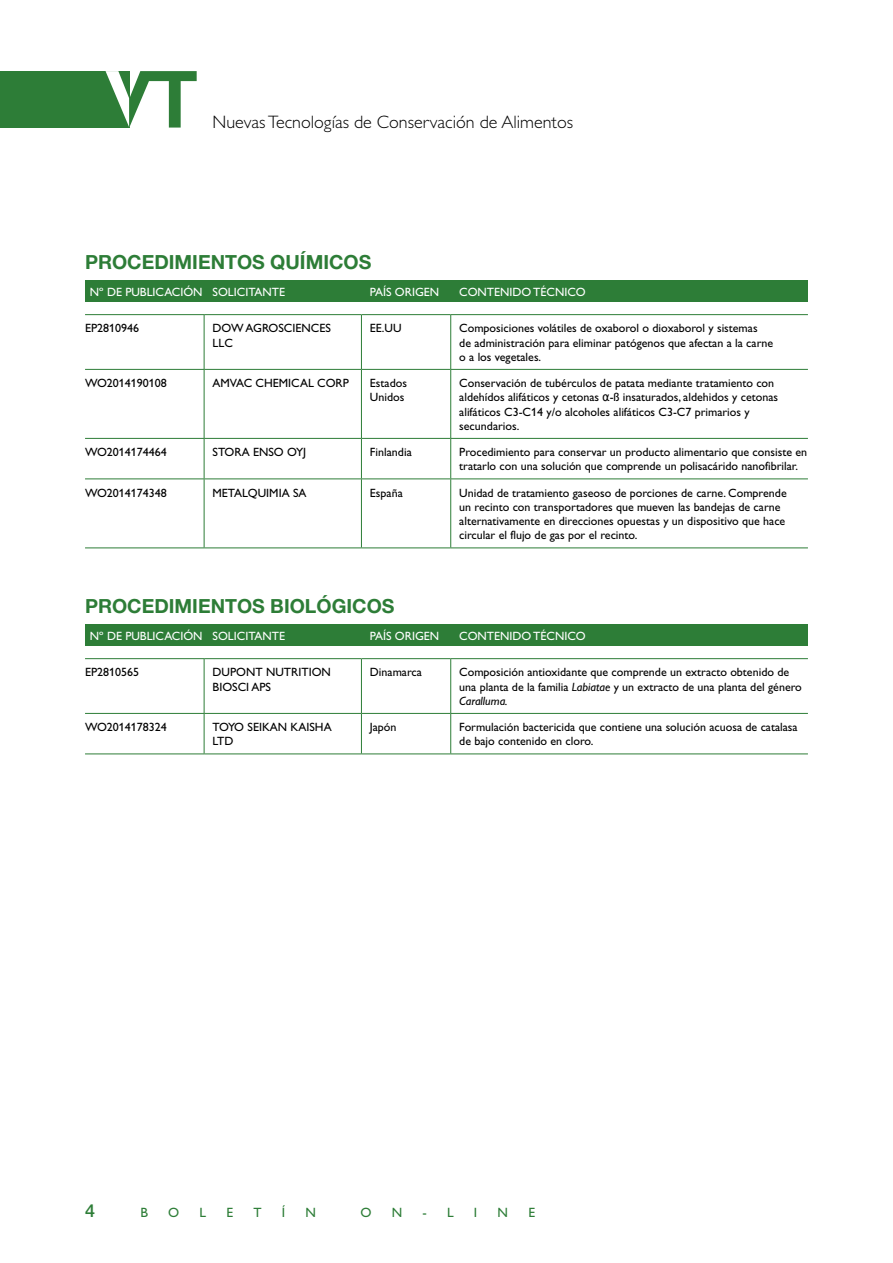
<style>
.page{position:relative;width:893px;height:1263px;background:#fff}
.page>*{position:absolute;margin:0;border:0;box-sizing:border-box;transform-origin:0 0}
.t1{font:700 19.5px "Helvetica Neue LT Std";color:#2d7d37}
.t2{font:300 18px "Gill Alt One";color:#000}
.t3{font:500 18px "Helvetica Neue LT Std";color:#2d7d37}
.t4{font:13.5px "Gill Alt One";color:#2d7d37}
.t5{font:12px/14.2px "Gill Alt One";color:#000}
.t6{font:12px "Gill Alt One";color:#fff}
.s1{font-family:"Menlo"}
.s2{font-style:italic}
</style>
<div class="page">
<div style="left:0;top:71px;width:129px;height:57px;background:#2d7d37"></div>
<svg style="left:106px;top:71px;width:91px;height:57px"></svg>
<div style="left:85px;top:281px;width:723px;height:21px;background:#2d7d37"></div>
<div style="left:85px;top:625px;width:723px;height:21px;background:#2d7d37"></div>
<hr style="left:85px;top:314px;width:119px;height:1px;background:#2d7d37">
<hr style="left:204px;top:314px;width:157px;height:1px;background:#2d7d37">
<hr style="left:204px;top:315px;width:1px;height:54px;background:#2d7d37">
<hr style="left:361px;top:314px;width:90px;height:1px;background:#2d7d37">
<hr style="left:361px;top:315px;width:1px;height:54px;background:#2d7d37">
<hr style="left:451px;top:314px;width:357px;height:1px;background:#2d7d37">
<hr style="left:450px;top:315px;width:1px;height:54px;background:#2d7d37">
<hr style="left:85px;top:369px;width:119px;height:1px;background:#2d7d37">
<hr style="left:204px;top:369px;width:157px;height:1px;background:#2d7d37">
<hr style="left:204px;top:370px;width:1px;height:68px;background:#2d7d37">
<hr style="left:361px;top:369px;width:90px;height:1px;background:#2d7d37">
<hr style="left:361px;top:370px;width:1px;height:68px;background:#2d7d37">
<hr style="left:451px;top:369px;width:357px;height:1px;background:#2d7d37">
<hr style="left:450px;top:370px;width:1px;height:68px;background:#2d7d37">
<hr style="left:85px;top:438px;width:119px;height:1px;background:#2d7d37">
<hr style="left:204px;top:438px;width:157px;height:1px;background:#2d7d37">
<hr style="left:204px;top:439px;width:1px;height:39px;background:#2d7d37">
<hr style="left:361px;top:438px;width:90px;height:1px;background:#2d7d37">
<hr style="left:361px;top:439px;width:1px;height:39px;background:#2d7d37">
<hr style="left:451px;top:438px;width:357px;height:1px;background:#2d7d37">
<hr style="left:450px;top:439px;width:1px;height:39px;background:#2d7d37">
<hr style="left:85px;top:478px;width:119px;height:1px;background:#2d7d37">
<hr style="left:204px;top:478px;width:157px;height:1px;background:#2d7d37">
<hr style="left:204px;top:479px;width:1px;height:68px;background:#2d7d37">
<hr style="left:361px;top:478px;width:90px;height:1px;background:#2d7d37">
<hr style="left:361px;top:479px;width:1px;height:68px;background:#2d7d37">
<hr style="left:451px;top:478px;width:357px;height:1px;background:#2d7d37">
<hr style="left:450px;top:479px;width:1px;height:68px;background:#2d7d37">
<hr style="left:85px;top:547px;width:119px;height:1px;background:#2d7d37">
<hr style="left:204px;top:547px;width:157px;height:1px;background:#2d7d37">
<hr style="left:361px;top:547px;width:90px;height:1px;background:#2d7d37">
<hr style="left:451px;top:547px;width:357px;height:1px;background:#2d7d37">
<hr style="left:85px;top:753px;width:119px;height:1px;background:#2d7d37">
<hr style="left:204px;top:753px;width:157px;height:1px;background:#2d7d37">
<hr style="left:361px;top:753px;width:90px;height:1px;background:#2d7d37">
<hr style="left:451px;top:753px;width:357px;height:1px;background:#2d7d37">
<hr style="left:85px;top:658px;width:119px;height:1px;background:#2d7d37">
<hr style="left:204px;top:658px;width:157px;height:1px;background:#2d7d37">
<hr style="left:204px;top:659px;width:1px;height:54px;background:#2d7d37">
<hr style="left:361px;top:658px;width:90px;height:1px;background:#2d7d37">
<hr style="left:361px;top:659px;width:1px;height:54px;background:#2d7d37">
<hr style="left:451px;top:658px;width:357px;height:1px;background:#2d7d37">
<hr style="left:450px;top:659px;width:1px;height:54px;background:#2d7d37">
<hr style="left:85px;top:713px;width:119px;height:1px;background:#2d7d37">
<hr style="left:204px;top:713px;width:157px;height:1px;background:#2d7d37">
<hr style="left:204px;top:714px;width:1px;height:39px;background:#2d7d37">
<hr style="left:361px;top:713px;width:90px;height:1px;background:#2d7d37">
<hr style="left:361px;top:714px;width:1px;height:39px;background:#2d7d37">
<hr style="left:451px;top:713px;width:357px;height:1px;background:#2d7d37">
<hr style="left:450px;top:714px;width:1px;height:39px;background:#2d7d37">
<h2 class="t2" style="left:213px;top:111px;width:362px">Nuevas Tecnologías de Conservación de Alimentos</h2>
<h1 class="t1" style="left:85px;top:250px;width:288px">PROCEDIMIENTOS QUÍMICOS</h1>
<p class="t6" style="left:90px;top:285px;width:114px">Nº DE PUBLICACIÓN</p>
<p class="t6" style="left:213px;top:285px;width:74px">SOLICITANTE</p>
<p class="t6" style="left:370px;top:285px;width:71px">PAÍS ORIGEN</p>
<p class="t6" style="left:459px;top:285px;width:128px">CONTENIDO TÉCNICO</p>
<p class="t5" style="left:85px;top:321px;width:56px">EP2810946</p>
<p class="t5" style="left:213px;top:321px;width:120px">DOW AGROSCIENCES<br>LLC</p>
<p class="t5" style="left:370px;top:321px;width:33px">EE.UU</p>
<p class="t5" style="left:459px;top:321px;width:315px">Composiciones volátiles de oxaborol o dioxaborol y sistemas<br>de administración para eliminar patógenos que afectan a la carne o a los vegetales.</p>
<p class="t5" style="left:85px;top:376px;width:83px">WO2014190108</p>
<p class="t5" style="left:213px;top:376px;width:138px">AMVAC CHEMICAL CORP</p>
<p class="t5" style="left:370px;top:376px;width:39px">Estados<br>Unidos</p>
<p class="t5" style="left:459px;top:376px;width:320px">Conservación de tubérculos de patata mediante tratamiento con aldehídos alifáticos y cetonas <span class="s1">α</span>-ß insaturados, aldehidos y cetonas alifáticos C3-C14 y/o alcoholes alifáticos C3-C7 primarios y secundarios.</p>
<p class="t5" style="left:85px;top:445px;width:83px">WO2014174464</p>
<p class="t5" style="left:213px;top:445px;width:95px">STORA ENSO OYJ</p>
<p class="t5" style="left:370px;top:445px;width:43px">Finlandia</p>
<p class="t5" style="left:459px;top:445px;width:349px">Procedimiento para conservar un producto alimentario que consiste en tratarlo con una solución que comprende un polisacárido nanofibrilar.</p>
<p class="t5" style="left:85px;top:485px;width:83px">WO2014174348</p>
<p class="t5" style="left:213px;top:485px;width:95px">METALQUIMIA SA</p>
<p class="t5" style="left:370px;top:485px;width:34px">España</p>
<p class="t5" style="left:459px;top:485px;width:329px">Unidad de tratamiento gaseoso de porciones de carne. Comprende un recinto con transportadores que mueven las bandejas de carne alternativamente en direcciones opuestas y un dispositivo que hace circular el flujo de gas por el recinto.</p>
<h1 class="t1" style="left:85px;top:594px;width:311px">PROCEDIMIENTOS BIOLÓGICOS</h1>
<p class="t6" style="left:90px;top:629px;width:114px">Nº DE PUBLICACIÓN</p>
<p class="t6" style="left:213px;top:629px;width:74px">SOLICITANTE</p>
<p class="t6" style="left:370px;top:629px;width:71px">PAÍS ORIGEN</p>
<p class="t6" style="left:459px;top:629px;width:128px">CONTENIDO TÉCNICO</p>
<p class="t5" style="left:85px;top:665px;width:56px">EP2810565</p>
<p class="t5" style="left:213px;top:665px;width:120px">DUPONT NUTRITION<br>BIOSCI APS</p>
<p class="t5" style="left:370px;top:665px;width:53px">Dinamarca</p>
<p class="t5" style="left:459px;top:665px;width:344px">Composición antioxidante que comprende un extracto obtenido de una planta de la familia <span class="s2">Labiatae</span> y un extracto de una planta del género<br><span class="s2">Caralluma.</span></p>
<p class="t5" style="left:85px;top:720px;width:83px">WO2014178324</p>
<p class="t5" style="left:213px;top:720px;width:121px">TOYO SEIKAN KAISHA<br>LTD</p>
<p class="t5" style="left:370px;top:720px;width:28px">Japón</p>
<p class="t5" style="left:459px;top:720px;width:340px">Formulación bactericida que contiene una solución acuosa de catalasa de bajo contenido en cloro.</p>
<h2 class="t3" style="left:85px;top:1200px;width:12px">4</h2>
<p class="t4" style="left:140px;top:1205px;width:9px">B</p>
<p class="t4" style="left:168px;top:1205px;width:13px">O</p>
<p class="t4" style="left:200px;top:1205px;width:8px">L</p>
<p class="t4" style="left:226px;top:1205px;width:8px">E</p>
<p class="t4" style="left:253px;top:1205px;width:10px">T</p>
<p class="t4" style="left:282px;top:1205px;width:5px">Í</p>
<p class="t4" style="left:306px;top:1205px;width:12px">N</p>
<p class="t4" style="left:360px;top:1205px;width:13px">O</p>
<p class="t4" style="left:392px;top:1205px;width:12px">N</p>
<p class="t4" style="left:422px;top:1205px;width:33px">- L</p>
<p class="t4" style="left:474px;top:1205px;width:5px">I</p>
<p class="t4" style="left:498px;top:1205px;width:12px">N</p>
<p class="t4" style="left:528px;top:1205px;width:8px">E</p>
</div>
